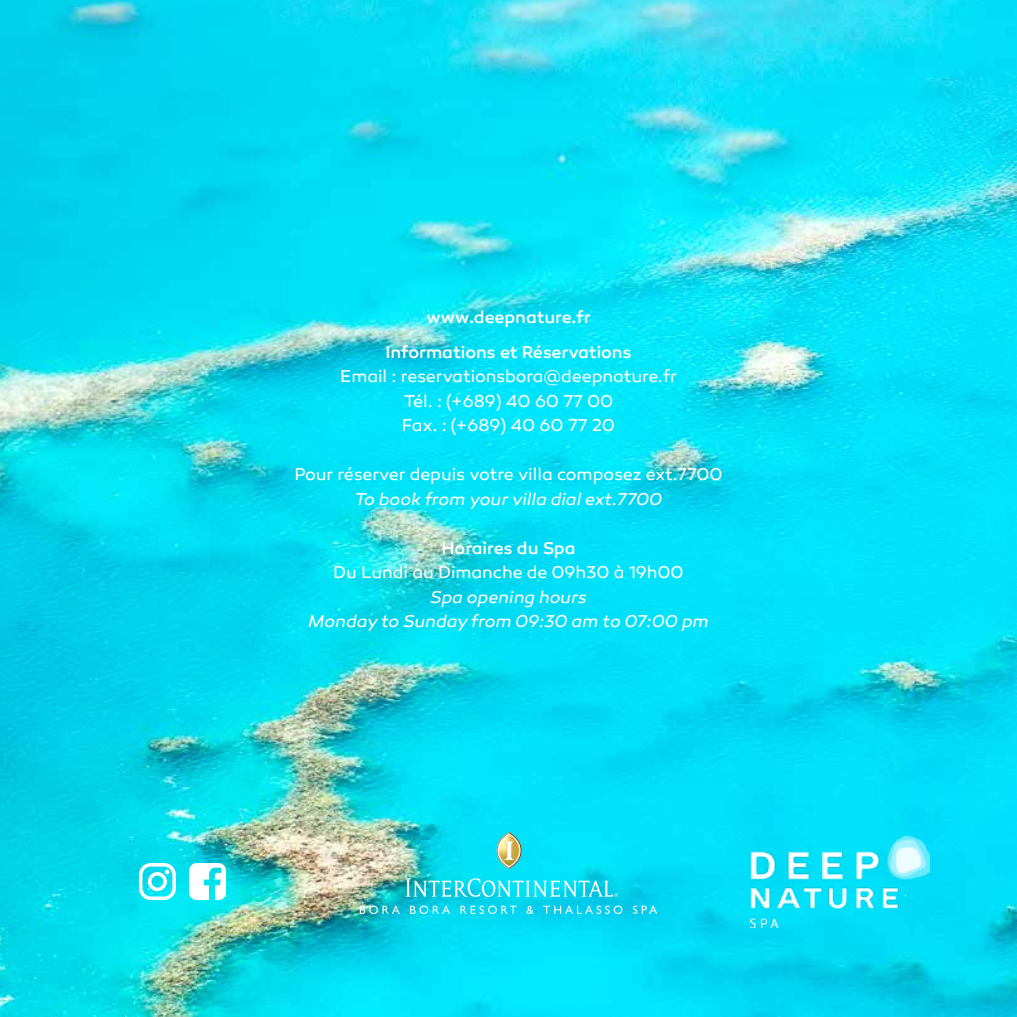
<style>
.page{position:relative;width:1017px;height:1017px;background:#fff}
.page>*{position:absolute;margin:0;border:0;box-sizing:border-box;transform-origin:0 0}
.t1{font:17.5px/24.5px "Canaro";letter-spacing:-.005em;color:#fff;text-align:center}
.t2{font:italic 17.5px/24.5px "Canaro";letter-spacing:-.005em;color:#fff;text-align:center}
.t3{font:500 17.5px "Canaro";letter-spacing:-.005em;color:#fff}
</style>
<div class="page">
<img style="left:0;top:0;width:1017px;height:1017px">
<svg style="left:139px;top:863px;width:37px;height:37px"></svg>
<svg style="left:189px;top:863px;width:37px;height:37px"></svg>
<img style="left:751px;top:836px;width:178px;height:91px">
<svg style="left:497px;top:832px;width:25px;height:37px"></svg>
<svg style="left:406px;top:878px;width:212px;height:19px;background:#3fddec"></svg>
<svg style="left:360px;top:906px;width:40px;height:8px"></svg>
<svg style="left:410px;top:906px;width:40px;height:8px"></svg>
<svg style="left:460px;top:906px;width:57px;height:8px"></svg>
<svg style="left:526px;top:906px;width:8px;height:8px"></svg>
<svg style="left:543px;top:906px;width:79px;height:8px"></svg>
<svg style="left:633px;top:906px;width:24px;height:8px"></svg>
<p class="t3" style="left:426px;top:307px;width:166px">www.deepnature.fr</p>
<p class="t3" style="left:385px;top:341px;width:248px">Informations et Réservations</p>
<p class="t1" style="left:340px;top:364px;width:338px">Email : reservationsbora@deepnature.fr<br>Tél. : (+689) 40 60 77 00<br>Fax. : (+689) 40 60 77 20</p>
<p class="t1" style="left:294px;top:462px;width:430px">Pour réserver depuis votre villa composez ext.7700</p>
<p class="t2" style="left:355px;top:487px;width:309px">To book from your villa dial ext.7700</p>
<p class="t3" style="left:441px;top:537px;width:136px">Horaires du Spa</p>
<p class="t1" style="left:333px;top:560px;width:352px">Du Lundi au Dimanche de 09h30 à 19h00</p>
<p class="t2" style="left:308px;top:585px;width:402px">Spa opening hours<br>Monday to Sunday from 09:30 am to 07:00 pm</p>
</div>
